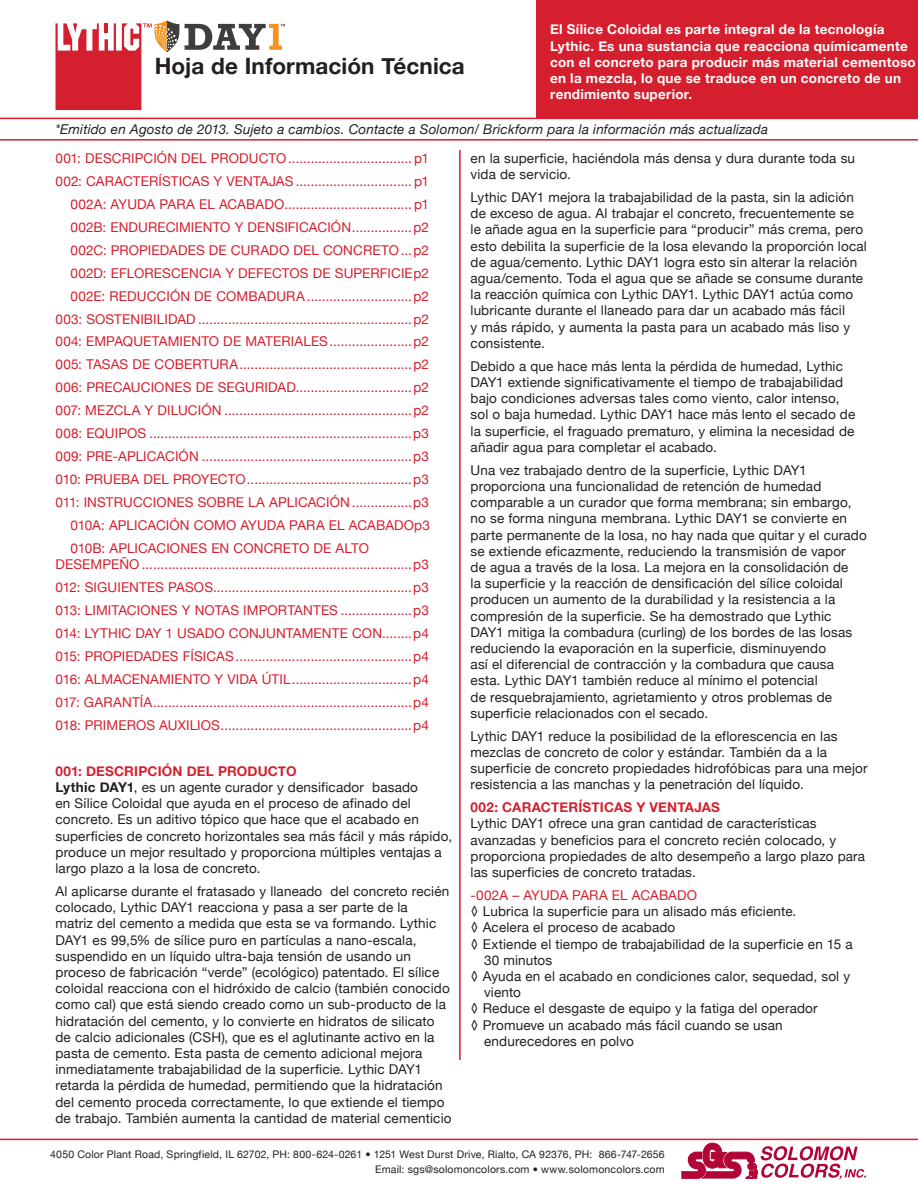
<style>
.page{position:relative;width:918px;height:1188px;background:#fff}
.page>*{position:absolute;margin:0;border:0;box-sizing:border-box;transform-origin:0 0}
.t1{font:700 22.5px "Helvetica Neue";letter-spacing:.005em;color:#231f20}
.t2{font:13.5px/16.2px "Helvetica Neue";letter-spacing:.01em;color:#231f20}
.t3{font:13.5px/23px "Helvetica Neue";letter-spacing:.01em;color:#d51f2e;text-align:justify}
.t4{font:700 13.5px/16.2px "Helvetica Neue";letter-spacing:.02em;color:#fff}
.t5{font:italic 13.5px "Helvetica Neue";letter-spacing:.01em;color:#231f20}
.t6{font:700 13.5px "Helvetica Neue";letter-spacing:.015em;color:#d51f2e}
.t7{font:10.5px/15px "Helvetica Neue";letter-spacing:.02em;color:#231f20;text-align:right}
.s1{font-weight:700;color:#d51f2e}
.s2{font-weight:700}
</style>
<div class="page">
<div style="left:537px;top:0;width:381px;height:119px;background:#d51f2e"></div>
<hr style="left:0;top:1139px;width:918px;height:1px;background:#d51f2e">
<svg style="left:681px;top:1143px;width:185px;height:36px"></svg>
<svg style="left:185px;top:24px;width:100px;height:26px"></svg>
<svg style="left:55px;top:20px;width:124px;height:90px"></svg>
<hr style="left:0;top:118px;width:918px;height:1px;background:#d51f2e">
<hr style="left:0;top:139px;width:918px;height:2px;background:#d51f2e">
<hr style="left:459px;top:150px;width:2px;height:910px;background:#d51f2e">
<h1 class="t1" style="left:155px;top:52px;width:312px">Hoja de Información Técnica</h1>
<p class="t4" style="left:550px;top:21px;width:367px">El Sílice Coloidal es parte integral de la tecnología Lythic. Es una sustancia que reacciona químicamente con el concreto para producir más material cementoso en la mezcla, lo que se traduce en un concreto de un rendimiento superior.</p>
<p class="t5" style="left:55px;top:121px;width:714px">*Emitido en Agosto de 2013. Sujeto a cambios. Contacte a Solomon/ Brickform para la información más actualizada</p>
<p class="t3" style="left:55px;top:146px;width:375px">001: DESCRIPCIÓN DEL PRODUCTO................................. p1</p>
<p class="t3" style="left:55px;top:169px;width:375px">002: CARACTERÍSTICAS Y VENTAJAS ............................... p1</p>
<p class="t3" style="left:70px;top:192px;width:360px">002A: AYUDA PARA EL ACABADO.................................. p1</p>
<p class="t3" style="left:70px;top:215px;width:360px">002B: ENDURECIMIENTO Y DENSIFICACIÓN................p2</p>
<p class="t3" style="left:70px;top:238px;width:360px">002C: PROPIEDADES DE CURADO DEL CONCRETO...p2</p>
<p class="t3" style="left:70px;top:261px;width:360px">002D: EFLORESCENCIA Y DEFECTOS DE SUPERFICIEp2</p>
<p class="t3" style="left:70px;top:284px;width:360px">002E: REDUCCIÓN DE COMBADURA ............................p2</p>
<p class="t3" style="left:55px;top:307px;width:375px">003: SOSTENIBILIDAD .........................................................p2</p>
<p class="t3" style="left:55px;top:330px;width:375px">004: EMPAQUETAMIENTO DE MATERIALES......................p2</p>
<p class="t3" style="left:55px;top:353px;width:375px">005: TASAS DE COBERTURA..............................................p2</p>
<p class="t3" style="left:55px;top:376px;width:375px">006: PRECAUCIONES DE SEGURIDAD...............................p2</p>
<p class="t3" style="left:55px;top:399px;width:375px">007: MEZCLA Y DILUCIÓN ..................................................p2</p>
<p class="t3" style="left:55px;top:422px;width:375px">008: EQUIPOS ......................................................................p3</p>
<p class="t3" style="left:55px;top:445px;width:375px">009: PRE-APLICACIÓN ........................................................p3</p>
<p class="t3" style="left:55px;top:468px;width:375px">010: PRUEBA DEL PROYECTO............................................p3</p>
<p class="t3" style="left:55px;top:491px;width:375px">011: INSTRUCCIONES SOBRE LA APLICACIÓN ................p3</p>
<p class="t3" style="left:70px;top:514px;width:361px">010A: APLICACIÓN COMO AYUDA PARA EL ACABADOp3</p>
<p class="t3" style="left:70px;top:537px;width:300px">010B: APLICACIONES EN CONCRETO DE ALTO</p>
<p class="t3" style="left:55px;top:553px;width:375px">DESEMPEÑO ........................................................................p3<br>012: SIGUIENTES PASOS.....................................................p3<br>013: LIMITACIONES Y NOTAS IMPORTANTES ...................p3<br>014: LYTHIC DAY 1 USADO CONJUNTAMENTE CON........p4<br>015: PROPIEDADES FÍSICAS...............................................p4<br>016: ALMACENAMIENTO Y VIDA ÚTIL................................p4<br>017: GARANTÍA.....................................................................p4<br>018: PRIMEROS AUXILIOS...................................................p4</p>
<p class="t2" style="left:55px;top:763px;width:398px"><span class="s1">001: DESCRIPCIÓN DEL PRODUCTO<br></span><span class="s2">Lythic DAY1</span>, es un agente curador y densificador basado<br>en Sílice Coloidal que ayuda en el proceso de afinado del concreto. Es un aditivo tópico que hace que el acabado en superficies de concreto horizontales sea más fácil y más rápido, produce un mejor resultado y proporciona múltiples ventajas a largo plazo a la losa de concreto.</p>
<p class="t2" style="left:55px;top:883px;width:398px">Al aplicarse durante el fratasado y llaneado del concreto recién colocado, Lythic DAY1 reacciona y pasa a ser parte de la<br>matriz del cemento a medida que esta se va formando. Lythic DAY1 es 99,5% de sílice puro en partículas a nano-escala, suspendido en un líquido ultra-baja tensión de usando un proceso de fabricación “verde” (ecológico) patentado. El sílice coloidal reacciona con el hidróxido de calcio (también conocido como cal) que está siendo creado como un sub-producto de la hidratación del cemento, y lo convierte en hidratos de silicato de calcio adicionales (CSH), que es el aglutinante activo en la pasta de cemento. Esta pasta de cemento adicional mejora inmediatamente trabajabilidad de la superficie. Lythic DAY1 retarda la pérdida de humedad, permitiendo que la hidratación del cemento proceda correctamente, lo que extiende el tiempo de trabajo. También aumenta la cantidad de material cementicio</p>
<p class="t2" style="left:471px;top:150px;width:386px">en la superficie, haciéndola más densa y dura durante toda su vida de servicio.</p>
<p class="t2" style="left:471px;top:189px;width:398px">Lythic DAY1 mejora la trabajabilidad de la pasta, sin la adición de exceso de agua. Al trabajar el concreto, frecuentemente se le añade agua en la superficie para “producir” más crema, pero esto debilita la superficie de la losa elevando la proporción local de agua/cemento. Lythic DAY1 logra esto sin alterar la relación agua/cemento. Toda el agua que se añade se consume durante la reacción química con Lythic DAY1. Lythic DAY1 actúa como lubricante durante el llaneado para dar un acabado más fácil<br>y más rápido, y aumenta la pasta para un acabado más liso y consistente.</p>
<p class="t2" style="left:471px;top:358px;width:386px">Debido a que hace más lenta la pérdida de humedad, Lythic DAY1 extiende significativamente el tiempo de trabajabilidad bajo condiciones adversas tales como viento, calor intenso, sol o baja humedad. Lythic DAY1 hace más lento el secado de la superficie, el fraguado prematuro, y elimina la necesidad de añadir agua para completar el acabado.</p>
<p class="t2" style="left:471px;top:462px;width:398px">Una vez trabajado dentro de la superficie, Lythic DAY1 proporciona una funcionalidad de retención de humedad comparable a un curador que forma membrana; sin embargo, no se forma ninguna membrana. Lythic DAY1 se convierte en parte permanente de la losa, no hay nada que quitar y el curado se extiende eficazmente, reduciendo la transmisión de vapor<br>de agua a través de la losa. La mejora en la consolidación de<br>la superficie y la reacción de densificación del sílice coloidal producen un aumento de la durabilidad y la resistencia a la compresión de la superficie. Se ha demostrado que Lythic DAY1 mitiga la combadura (curling) de los bordes de las losas reduciendo la evaporación en la superficie, disminuyendo<br>así el diferencial de contracción y la combadura que causa esta. Lythic DAY1 también reduce al mínimo el potencial<br>de resquebrajamiento, agrietamiento y otros problemas de superficie relacionados con el secado.</p>
<p class="t2" style="left:471px;top:728px;width:399px">Lythic DAY1 reduce la posibilidad de la eflorescencia en las mezclas de concreto de color y estándar. También da a la superficie de concreto propiedades hidrofóbicas para una mejor resistencia a las manchas y la penetración del líquido.</p>
<p class="t6" style="left:471px;top:799px;width:251px">002: CARACTERÍSTICAS Y VENTAJAS</p>
<p class="t2" style="left:471px;top:815px;width:396px">Lythic DAY1 ofrece una gran cantidad de características avanzadas y beneficios para el concreto recién colocado, y proporciona propiedades de alto desempeño a largo plazo para las superficies de concreto tratadas.</p>
<p class="t3" style="left:471px;top:883px;width:228px">-002A – AYUDA PARA EL ACABADO</p>
<p class="t2" style="left:471px;top:903px;width:327px">◊ Lubrica la superficie para un alisado más eficiente.</p>
<p class="t2" style="left:471px;top:919px;width:206px">◊ Acelera el proceso de acabado</p>
<p class="t2" style="left:471px;top:935px;width:384px">◊ Extiende el tiempo de trabajabilidad de la superficie en 15 a</p>
<p class="t2" style="left:484px;top:952px;width:70px">30 minutos</p>
<p class="t2" style="left:471px;top:968px;width:381px">◊ Ayuda en el acabado en condiciones calor, sequedad, sol y</p>
<p class="t2" style="left:484px;top:984px;width:38px">viento</p>
<p class="t2" style="left:471px;top:1000px;width:349px">◊ Reduce el desgaste de equipo y la fatiga del operador</p>
<p class="t2" style="left:471px;top:1016px;width:314px">◊ Promueve un acabado más fácil cuando se usan</p>
<p class="t2" style="left:484px;top:1033px;width:151px">endurecedores en polvo</p>
<p class="t7" style="left:50px;top:1147px;width:616px">4050 Color Plant Road, Springfield, IL 62702, PH: 800-624-0261 • 1251 West Durst Drive, Rialto, CA 92376, PH: 866-747-2656<br>Email: sgs@solomoncolors.com • www.solomoncolors.com</p>
</div>
